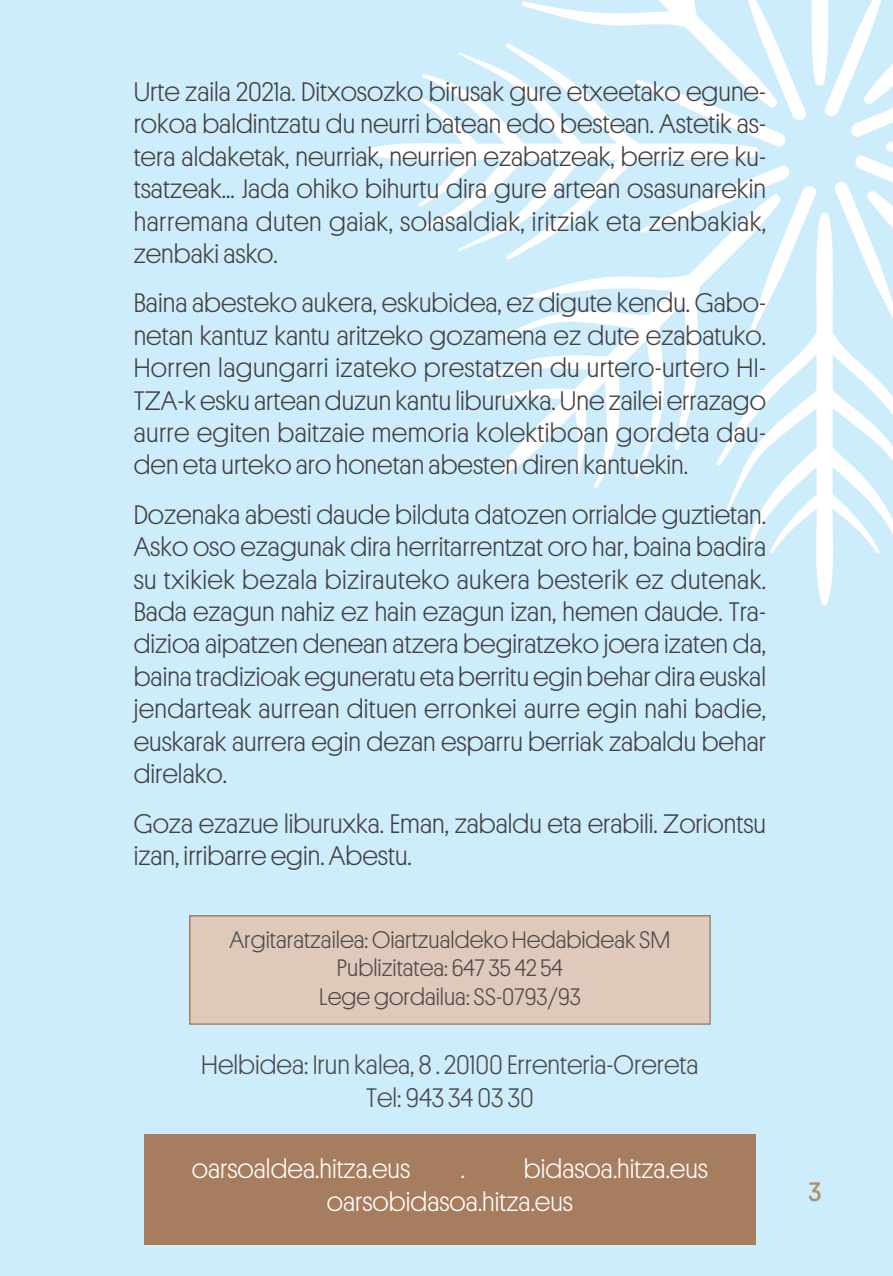
<style>
.page{position:relative;width:893px;height:1276px;background:#cdedfc}
.page>*{position:absolute;margin:0;border:0;box-sizing:border-box;transform-origin:0 0}
.t1{font:300 27px/32.4px "Platform";color:#444041;text-align:justify}
.t2{font:300 27px/32.4px "Platform";color:#fff}
.t3{font:300 27px/32.4px "Platform";color:#4e4b4c;text-align:center}
.t4{font:27px "Platform";color:#b28e6f}
.t5{font:300 24px/28.8px "Platform";color:#4e4b4c;text-align:center}
</style>
<div class="page">
<svg style="left:367px;top:52px;width:115px;height:199px"></svg>
<svg style="left:725px;top:486px;width:168px;height:119px"></svg>
<svg style="left:482px;top:0;width:411px;height:486px"></svg>
<div style="left:191px;top:916px;width:518px;height:107px;background:#dec9ba"></div>
<div style="left:189px;top:915px;width:522px;height:109px;border:2px solid #a67d5e"></div>
<div style="left:144px;top:1134px;width:612px;height:111px;background:#a67d5e"></div>
<p class="t1" style="left:134px;top:75px;width:634px">Urte zaila 2021a. Ditxosozko birusak gure etxeetako egune&shy;rokoa baldintzatu du neurri batean edo bestean. Astetik as&shy;tera aldaketak, neurriak, neurrien ezabatzeak, berriz ere ku&shy;tsatzeak... Jada ohiko bihurtu dira gure artean osasunarekin harremana duten gaiak, solasaldiak, iritziak eta zenbakiak, zenbaki asko.</p>
<p class="t1" style="left:134px;top:287px;width:634px">Baina abesteko aukera, eskubidea, ez digute kendu. Gabo&shy;netan kantuz kantu aritzeko gozamena ez dute ezabatuko.<br>Horren lagungarri izateko prestatzen du urtero-urtero HI-TZA-k esku arteanduzun kantu liburuxka. Une zailei errazago aurre egiten baitzaie memoria kolektiboan gordeta dau&shy;den eta urteko aro honetan abesten diren kantuekin.</p>
<p class="t1" style="left:134px;top:498px;width:634px">Dozenaka abesti daude bilduta datozen orrialde guztietan.<br>Asko oso ezagunak dira herritarrentzat oro har, baina badira su txikiek bezala bizirauteko aukera besterik ez dutenak.<br>Bada ezagun nahiz ez hain ezagun izan, hemen daude. Tra&shy;dizioa aipatzen denean atzera begiratzeko joera izaten da, baina tradizioakeguneratuetaberritueginbehardiraeuskal jendarteak aurrean dituen erronkei aurre egin nahi badie, euskarak aurrera egin dezan esparru berriak zabaldu behar direlako.</p>
<p class="t1" style="left:134px;top:807px;width:634px">Goza ezazue liburuxka. Eman, zabaldu eta erabili. Zoriontsu izan, irribarre egin. Abestu.</p>
<p class="t5" style="left:230px;top:925px;width:442px">Argitaratzailea: Oiartzualdeko Hedabideak SM<br>Publizitatea: 647 35 42 54<br>Lege gordailua: SS-0793/93</p>
<p class="t3" style="left:201px;top:1048px;width:499px">Helbidea: Irun kalea, 8 . 20100 Errenteria-Orereta<br>Tel: 943 34 03 30</p>
<p class="t2" style="left:192px;top:1152px;width:220px">oarsoaldea.hitza.eus</p>
<p class="t2" style="left:327px;top:1152px;width:383px;text-indent:197px">bidasoa.hitza.eus oarsobidasoa.hitza.eus</p>
<p class="t2" style="left:461px;top:1152px;width:6px">.</p>
<p class="t4" style="left:808px;top:1175px;width:14px">3</p>
</div>
